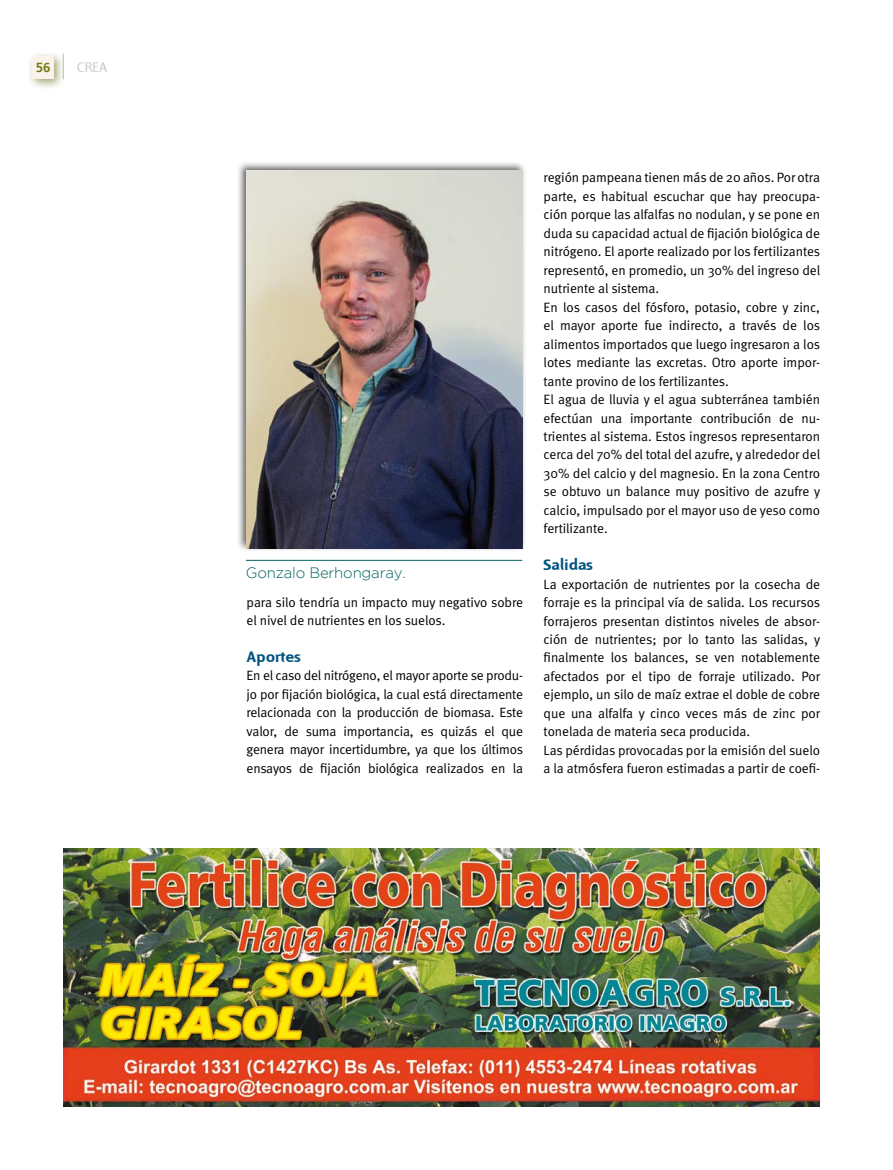
<style>
.page{position:relative;width:893px;height:1170px;background:#fff}
.page>*{position:absolute;margin:0;border:0;box-sizing:border-box;transform-origin:0 0}
.t1{font:16.5px "Fontana Negra";letter-spacing:-.005em;color:#005380}
.t2{font:300 15px "Gotham";letter-spacing:-.015em;color:#006461}
.t3{font:15px "Fontana Versalita";color:#c6c7c8}
.t4{font:13.5px/18.5px "Meta Normal";letter-spacing:-.005em;color:#000}
.t5{font:700 13.2px "Frutiger";color:#757c13}
.s1{font-family:"Fontana Negra";font-weight:400;font-size:12px;color:#c1b6a2}
</style>
<div class="page">
<div style="left:28px;top:52px;width:37px;height:38px;background:#686a16;opacity:.6"></div>
<div style="left:32px;top:56px;width:22px;height:23px;background:#faf2ec"></div>
<svg style="left:63px;top:54px;width:1px;height:25px"></svg>
<hr style="left:246px;top:560px;width:276px;height:1px;background:#006461">
<div style="left:237px;top:161px;width:290px;height:391px;background:#000;opacity:.6"></div>
<img style="left:246px;top:171px;width:277px;height:378px">
<img style="left:63px;top:848px;width:756px;height:258px">
<p class="t5" style="left:36px;top:60px;width:16px">56<span class="s1">46</span></p>
<p class="t3" style="left:77px;top:60px;width:32px">CREA</p>
<p class="t2" style="left:246px;top:564px;width:162px">Gonzalo Berhongaray.</p>
<p class="t4" style="left:247px;top:592px;width:278px">para silo tendría un impacto muy negativo sobre el nivel de nutrientes en los suelos.</p>
<p class="t1" style="left:247px;top:648px;width:56px">Aportes</p>
<p class="t4" style="left:247px;top:666px;width:278px;text-align:justify">En el caso del nitrógeno, el mayor aporte se produ&shy;jo por fijación biológica, la cual está directamente relacionada con la producción de biomasa. Este valor, de suma importancia, es quizás el que genera mayor incertidumbre, ya que los últimos ensayos de fijación biológica realizados en la</p>
<p class="t4" style="left:544px;top:168px;width:278px">región pampeana tienen más de 20 años. Por otra parte, es habitual escuchar que hay preocupa&shy;ción porque las alfalfas no nodulan, y se pone en duda su capacidad actual de fijación biológica de nitrógeno. El aporte realizado por los fertilizantes representó, en promedio, un 30% del ingreso del nutriente al sistema.<br>En los casos del fósforo, potasio, cobre y zinc, el mayor aporte fue indirecto, a través de los alimentos importados que luego ingresaron a los lotes mediante las excretas. Otro aporte impor&shy;tante provino de los fertilizantes.<br>El agua de lluvia y el agua subterránea también efectúan una importante contribución de nu&shy;trientes al sistema. Estos ingresos representaron cerca del 70% del total del azufre, y alrededor del 30% del calcio y del magnesio. En la zona Centro se obtuvo un balance muy positivo de azufre y calcio, impulsado por el mayor uso de yeso como fertilizante.</p>
<p class="t1" style="left:544px;top:557px;width:51px">Salidas</p>
<p class="t4" style="left:544px;top:574px;width:278px">La exportación de nutrientes por la cosecha de forraje es la principal vía de salida. Los recursos forrajeros presentan distintos niveles de absor&shy;ción de nutrientes; por lo tanto las salidas, y finalmente los balances, se ven notablemente afectados por el tipo de forraje utilizado. Por ejemplo, un silo de maíz extrae el doble de cobre que una alfalfa y cinco veces más de zinc por tonelada de materia seca producida.<br>Las pérdidas provocadas por la emisión del suelo a la atmósfera fueron estimadas a partir de coefi-</p>
</div>
